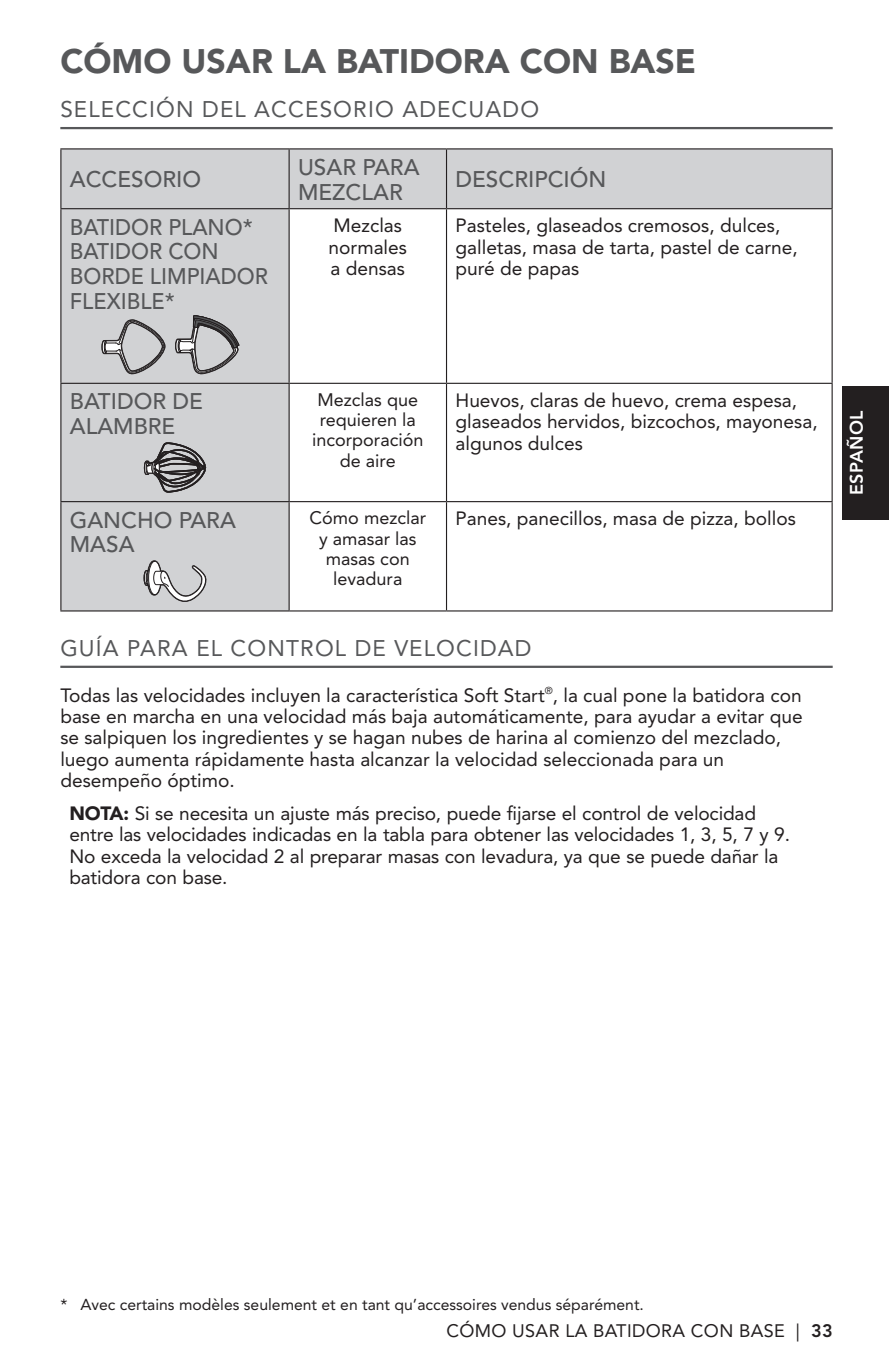
<style>
.page{position:relative;width:889px;height:1371px;background:#fff}
.page>*{position:absolute;margin:0;border:0;box-sizing:border-box;transform-origin:0 0}
.t1{font:900 33.75px "Avenir LT Std";color:#57585a}
.t2{font:500 22.5px/24.8px "Avenir LT Std";color:#57585a}
.t3{font:22.5px "Avenir LT Std";letter-spacing:.05em;color:#57585a}
.t4{font:500 22.5px/24.8px "Avenir LT Std";color:#57585a;scale:.96 1}
.t5{font:19.12px/21.4px "Avenir LT Std";color:#231f20}
.t6{font:18px/20.2px "Avenir LT Std";color:#231f20;text-align:center}
.t7{font:18px "Avenir LT Std";letter-spacing:.02em;color:#231f20}
.t8{font:800 18px "Avenir LT Std";letter-spacing:.02em;color:#fff}
.t9{font:15.75px "Avenir LT Std";color:#231f20}
.s1{font-weight:900}
.s2{font-weight:800}
</style>
<div class="page">
<div style="left:842px;top:386px;width:46px;height:134px;background:#231f20"></div>
<hr style="left:60px;top:127px;width:772px;height:2px;background:#57585a">
<div style="left:61px;top:149px;width:227px;height:461px;background:#d1d2d4"></div>
<div style="left:289px;top:149px;width:542px;height:59px;background:#d1d2d4"></div>
<hr style="left:60px;top:148px;width:229px;height:1px;background:#231f20">
<hr style="left:60px;top:149px;width:1px;height:59px;background:#231f20">
<hr style="left:289px;top:148px;width:157px;height:1px;background:#231f20">
<hr style="left:288px;top:149px;width:1px;height:59px;background:#231f20">
<hr style="left:446px;top:148px;width:386px;height:1px;background:#231f20">
<hr style="left:446px;top:149px;width:1px;height:59px;background:#231f20">
<hr style="left:831px;top:149px;width:1px;height:59px;background:#231f20">
<hr style="left:60px;top:208px;width:229px;height:1px;background:#231f20">
<hr style="left:60px;top:209px;width:1px;height:174px;background:#231f20">
<hr style="left:289px;top:208px;width:157px;height:1px;background:#231f20">
<hr style="left:288px;top:209px;width:1px;height:174px;background:#231f20">
<hr style="left:446px;top:208px;width:386px;height:1px;background:#231f20">
<hr style="left:446px;top:209px;width:1px;height:174px;background:#231f20">
<hr style="left:831px;top:209px;width:1px;height:174px;background:#231f20">
<hr style="left:60px;top:383px;width:229px;height:1px;background:#231f20">
<hr style="left:60px;top:384px;width:1px;height:117px;background:#231f20">
<hr style="left:289px;top:383px;width:157px;height:1px;background:#231f20">
<hr style="left:288px;top:384px;width:1px;height:117px;background:#231f20">
<hr style="left:446px;top:383px;width:386px;height:1px;background:#231f20">
<hr style="left:446px;top:384px;width:1px;height:117px;background:#231f20">
<hr style="left:831px;top:384px;width:1px;height:117px;background:#231f20">
<hr style="left:60px;top:501px;width:229px;height:1px;background:#231f20">
<hr style="left:60px;top:502px;width:1px;height:108px;background:#231f20">
<hr style="left:289px;top:501px;width:157px;height:1px;background:#231f20">
<hr style="left:288px;top:502px;width:1px;height:108px;background:#231f20">
<hr style="left:446px;top:501px;width:386px;height:1px;background:#231f20">
<hr style="left:446px;top:502px;width:1px;height:108px;background:#231f20">
<hr style="left:831px;top:502px;width:1px;height:108px;background:#231f20">
<hr style="left:60px;top:610px;width:229px;height:1px;background:#231f20">
<hr style="left:289px;top:610px;width:157px;height:1px;background:#231f20">
<hr style="left:446px;top:610px;width:386px;height:1px;background:#231f20">
<svg style="left:101px;top:319px;width:64px;height:55px;background:#b5b5b7"></svg>
<svg style="left:175px;top:315px;width:64px;height:59px;background:#aaaaab"></svg>
<svg style="left:144px;top:442px;width:62px;height:50px;background:#8b8a8b"></svg>
<svg style="left:143px;top:560px;width:63px;height:42px"></svg>
<hr style="left:60px;top:665px;width:772px;height:3px;background:#57585a">
<h1 class="t1" style="left:60px;top:41px;width:637px">CÓMO USAR LA BATIDORA CON BASE</h1>
<p class="t3" style="left:60px;top:96px;width:480px">SELECCIÓN DEL ACCESORIO ADECUADO</p>
<p class="t2" style="left:70px;top:168px;width:133px">ACCESORIO</p>
<p class="t2" style="left:298px;top:155px;width:123px">USAR PARA<br>MEZCLAR</p>
<p class="t2" style="left:455px;top:168px;width:152px">DESCRIPCIÓN</p>
<p class="t4" style="left:70px;top:215px;width:208px">BATIDOR PLANO*<br>BATIDOR CON<br>BORDE LIMPIADOR<br>FLEXIBLE*</p>
<p class="t5" style="left:328px;top:215px;width:80px">Mezclas normales a densas</p>
<p class="t5" style="left:455px;top:215px;width:343px">Pasteles, glaseados cremosos, dulces, galletas, masa de tarta, pastel de carne, puré de papas</p>
<p class="t2" style="left:70px;top:390px;width:134px">BATIDOR DE<br>ALAMBRE</p>
<p class="t6" style="left:312px;top:389px;width:113px">Mezclas que requieren la incorporación de aire</p>
<p class="t5" style="left:455px;top:389px;width:363px">Huevos, claras de huevo, crema espesa, glaseados hervidos, bizcochos, mayonesa, algunos dulces</p>
<p class="t2" style="left:70px;top:508px;width:167px">GANCHO PARA<br>MASA</p>
<p class="t6" style="left:309px;top:508px;width:118px">Cómo mezclar y amasar las masas con levadura</p>
<p class="t5" style="left:455px;top:508px;width:342px">Panes, panecillos, masa de pizza, bollos</p>
<p class="t3" style="left:60px;top:634px;width:472px">GUÍA PARA EL CONTROL DE VELOCIDAD</p>
<p class="t5" style="left:60px;top:684px;width:743px">Todas las velocidades incluyen la característica Soft Start<sup>®</sup>, la cual pone la batidora con base en marcha en una velocidad más baja automáticamente, para ayudar a evitar que se salpiquen los ingredientes y se hagan nubes de harina al comienzo del mezclado, luego aumenta rápidamente hasta alcanzar la velocidad seleccionada para un desempeño óptimo.</p>
<p class="t5" style="left:69px;top:802px;width:722px"><span class="s1">NOTA:</span> Si se necesita un ajuste más preciso, puede fijarse el control de velocidad entre las velocidades indicadas en la tabla para obtener las velocidades 1, 3, 5, 7 y 9.<br>No exceda la velocidad 2 al preparar masas con levadura, ya que se puede dañar la batidora con base.</p>
<p class="t8" style="left:845px;top:495px;width:86px;rotate:-90deg">ESPAÑOL</p>
<p class="t9" style="left:60px;top:1295px;width:585px">* Avec certains modèles seulement et en tant qu’accessoires vendus séparément.</p>
<p class="t7" style="left:446px;top:1320px;width:388px">CÓMO USAR LA BATIDORA CON BASE | <span class="s2">33</span></p>
</div>
